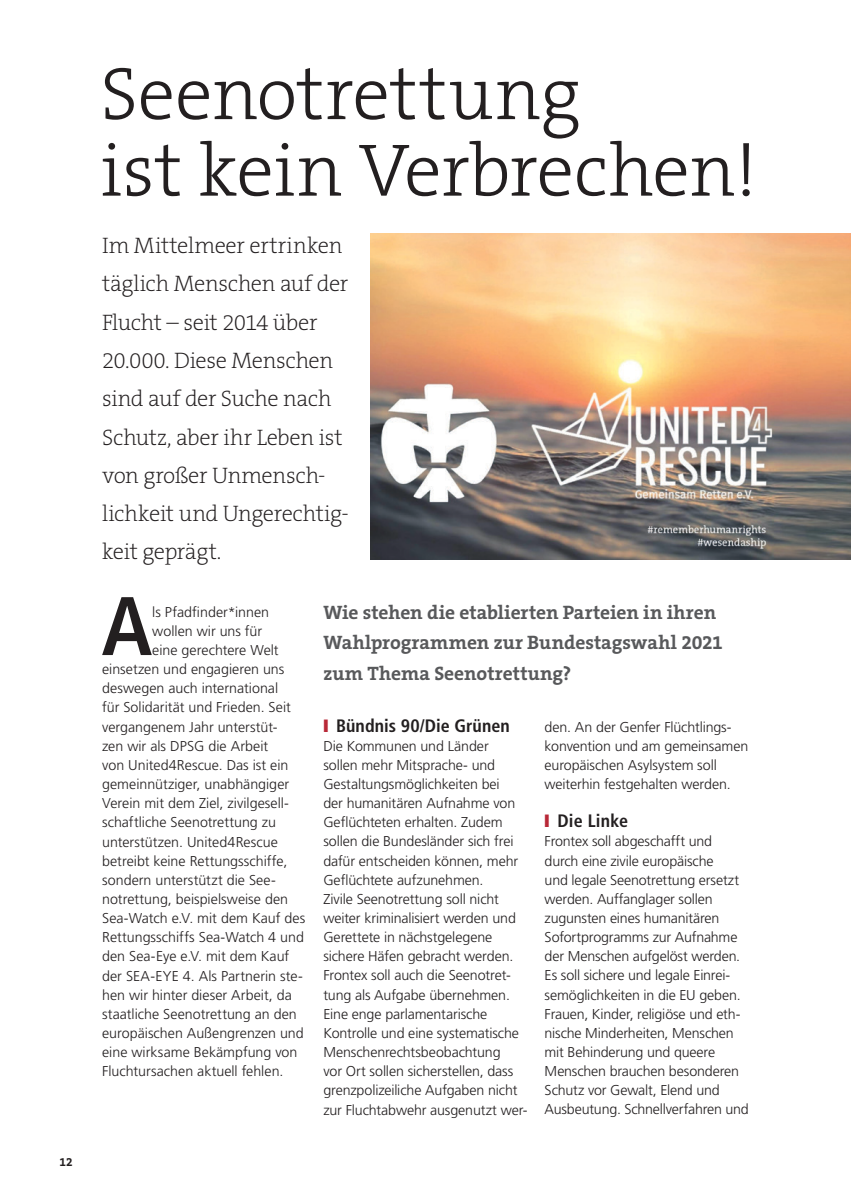
<style>
.page{position:relative;width:851px;height:1191px;background:#fff}
.page>*{position:absolute;margin:0;border:0;box-sizing:border-box;transform-origin:0 0}
.t1{font:700 condensed 82.95px "Frutiger LT Std";color:#231f20}
.t2{font:300 75px/76.5px "The Serif B W3";letter-spacing:-.005em;color:#231f20}
.t3{font:200 22.5px/38.2px "The Serif B W2";letter-spacing:-.015em;color:#231f20}
.t4{font:700 19.5px/30px "The Serif B W7";letter-spacing:-.005em;color:#58595b}
.t5{font:700 condensed 18px "Frutiger LT Std";color:#231f20}
.t6{font:300 14.25px/19.2px "Frutiger LT Std";letter-spacing:-.005em;color:#231f20}
.t7{font:700 12px "The Serif B W7";color:#231f20}
.s1{color:#b82837}
</style>
<div class="page">
<img style="left:370px;top:234px;width:480px;height:325px">
<p class="t7" style="left:60px;top:1153px;width:15px">12</p>
<p class="t2" style="left:100px;top:56px;width:658px">Seenotrettung<br>ist kein Verbrechen!</p>
<p class="t3" style="left:102px;top:226px;width:248px">Im Mittelmeer ertrinken täglich Menschen auf der<br>Flucht – seit 2014 über<br>20.000. Diese Menschen sind auf der Suche nach<br>Schutz, aber ihr Leben ist von großer Unmensch&shy;lichkeit und Ungerechtig&shy;keit geprägt.</p>
<p class="t1" style="left:102px;top:577px;width:52px">A</p>
<p class="t6" style="left:152px;top:602px;width:118px">ls Pfadfinder*innen</p>
<p class="t4" style="left:323px;top:598px;width:401px">Wie stehen die etablierten Parteien in ihren<br>Wahlprogrammen zur Bundestagswahl 2021 zum Thema Seenotrettung?</p>
<p class="t6" style="left:152px;top:621px;width:111px">wollen wir uns für</p>
<p class="t6" style="left:152px;top:641px;width:128px">eine gerechtere Welt</p>
<p class="t6" style="left:102px;top:660px;width:184px">einsetzen und engagieren uns</p>
<p class="t6" style="left:102px;top:679px;width:177px">deswegen auch international</p>
<p class="t6" style="left:102px;top:698px;width:190px">für Solidarität und Frieden. Seit</p>
<p class="t6" style="left:102px;top:717px;width:177px">vergangenem Jahr unterstüt-</p>
<p class="t6" style="left:102px;top:736px;width:168px">zen wir als DPSG die Arbeit</p>
<p class="t6" style="left:102px;top:755px;width:188px">von United4Rescue. Das ist ein</p>
<p class="t6" style="left:102px;top:774px;width:188px">gemeinnütziger, unabhängiger</p>
<p class="t6" style="left:102px;top:794px;width:188px">Verein mit dem Ziel, zivilgesell-</p>
<p class="t6" style="left:102px;top:813px;width:175px">schaftliche Seenotrettung zu</p>
<p class="t6" style="left:102px;top:832px;width:177px">unterstützen. United4Rescue</p>
<p class="t6" style="left:102px;top:851px;width:187px">betreibt keine Rettungsschiffe,</p>
<p class="t6" style="left:102px;top:870px;width:175px">sondern unterstützt die See-</p>
<p class="t6" style="left:102px;top:889px;width:187px">notrettung, beispielsweise den</p>
<p class="t6" style="left:102px;top:908px;width:205px">Sea-Watch e.V. mit dem Kauf des</p>
<p class="t6" style="left:102px;top:928px;width:203px">Rettungsschiffs Sea-Watch 4 und</p>
<p class="t6" style="left:102px;top:947px;width:189px">den Sea-Eye e.V. mit dem Kauf</p>
<p class="t6" style="left:102px;top:966px;width:202px">der SEA-EYE 4. Als Partnerin ste-</p>
<p class="t6" style="left:102px;top:985px;width:191px">hen wir hinter dieser Arbeit, da</p>
<p class="t6" style="left:102px;top:1004px;width:196px">staatliche Seenotrettung an den</p>
<p class="t6" style="left:102px;top:1023px;width:203px">europäischen Außengrenzen und</p>
<p class="t6" style="left:102px;top:1042px;width:197px">eine wirksame Bekämpfung von</p>
<p class="t6" style="left:102px;top:1062px;width:183px">Fluchtursachen aktuell fehlen.</p>
<p class="t5" style="left:323px;top:714px;width:188px"><span class="s1">❙</span> Bündnis 90/Die Grünen</p>
<p class="t6" style="left:323px;top:736px;width:206px">Die Kommunen und Länder<br>sollen mehr Mitsprache- und<br>Gestaltungsmöglichkeiten bei<br>der humanitären Aufnahme von<br>Geflüchteten erhalten. Zudem sollen die Bundesländer sich frei dafür entscheiden können, mehr<br>Geflüchtete aufzunehmen.<br>Zivile Seenotrettung soll nicht weiter kriminalisiert werden und<br>Gerettete in nächstgelegene sichere Häfen gebracht werden.<br>Frontex soll auch die Seenotret&shy;tung als Aufgabe übernehmen.<br>Eine enge parlamentarische<br>Kontrolle und eine systematische<br>Menschenrechtsbeobachtung<br>vor Ort sollen sicherstellen, dass grenzpolizeiliche Aufgaben nicht zur Fluchtabwehr ausgenutzt wer-</p>
<p class="t6" style="left:544px;top:717px;width:205px">den. An der Genfer Flüchtlings&shy;konvention und am gemeinsamen europäischen Asylsystem soll weiterhin festgehalten werden.</p>
<p class="t5" style="left:544px;top:810px;width:85px"><span class="s1">❙</span> Die Linke</p>
<p class="t6" style="left:544px;top:832px;width:206px">Frontex soll abgeschafft und durch eine zivile europäische<br>und legale Seenotrettung ersetzt werden. Auffanglager sollen zugunsten eines humanitären<br>Sofortprogramms zur Aufnahme der Menschen aufgelöst werden.<br>Es soll sichere und legale Einrei&shy;semöglichkeiten in die EU geben.<br>Frauen, Kinder, religiöse und eth&shy;nische Minderheiten, Menschen mit Behinderung und queere<br>Menschen brauchen besonderen<br>Schutz vor Gewalt, Elend und<br>Ausbeutung. Schnellverfahren und</p>
</div>
